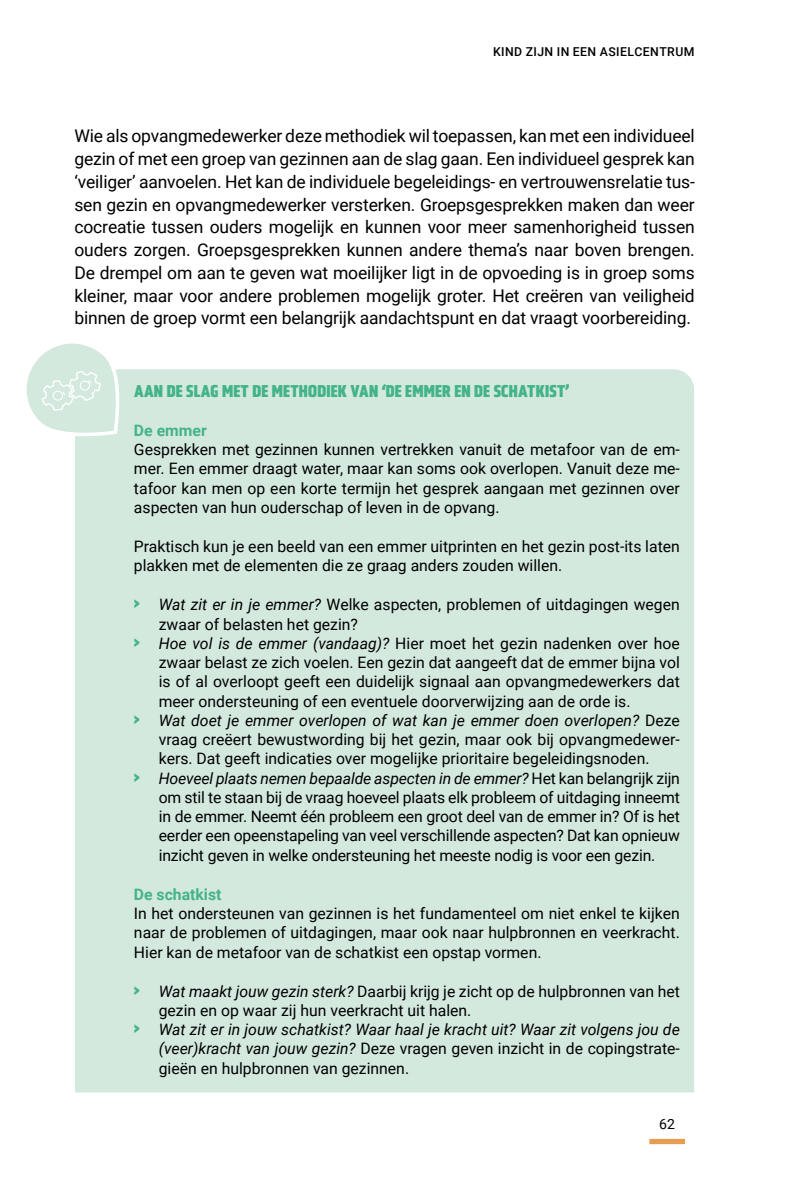
<style>
.page{position:relative;width:794px;height:1191px;background:#fff}
.page>*{position:absolute;margin:0;border:0;box-sizing:border-box;transform-origin:0 0}
.t1{font:17.5px/22.8px "Roboto";letter-spacing:-.01em;color:#000;text-align:justify}
.t2{font:700 17.5px "Obvia Condensed";letter-spacing:.015em;color:#43b38a}
.t3{font:15.75px/19.2px "Roboto";color:#000;text-align:justify}
.t4{font:italic 15.75px "Roboto";color:#000}
.t5{font:700 15.75px "Roboto";color:#43b38a}
.t6{font:14px "Roboto";color:#000}
.t7{font:500 12.25px "Roboto";letter-spacing:.035em;color:#000}
.s1{font-family:"Amboy";font-weight:900;color:#43b38a}
.s2{font-style:italic}
.s3{font-family:"Amboy";font-weight:900;font-style:normal;color:#43b38a}
.s4{font-style:normal}
</style>
<div class="page">
<div style="left:649px;top:1138px;width:36px;height:6px;background:#e69d52"></div>
<div style="left:75px;top:369px;width:619px;height:724px;background:#d4e9de"></div>
<svg style="left:26px;top:343px;width:98px;height:98px"></svg>
<p class="t7" style="left:493px;top:43px;width:203px">KIND ZIJN IN EEN ASIELCENTRUM</p>
<p class="t1" style="left:74px;top:124px;width:622px">Wie als opvangmedewerker deze methodiek wil toepassen, kan met een individueel gezin of met een groep van gezinnen aan de slag gaan. Een individueel gesprek kan ‘veiliger’ aanvoelen. Het kan de individuele begeleidings- en vertrouwensrelatie tus&shy;sen gezin en opvangmedewerker versterken. Groepsgesprekken maken dan weer cocreatie tussen ouders mogelijk en kunnen voor meer samenhorigheid tussen ouders zorgen. Groepsgesprekken kunnen andere thema’s naar boven brengen.<br>De drempel om aan te geven wat moeilijker ligt in de opvoeding is in groep soms kleiner, maar voor andere problemen mogelijk groter. Het creëren van veiligheid binnen de groep vormt een belangrijk aandachtspunt en dat vraagt voorbereiding.</p>
<p class="t2" style="left:134px;top:380px;width:437px">AAN DE SLAG MET DE METHODIEK VAN ‘DE EMMER EN DE SCHATKIST’</p>
<p class="t5" style="left:134px;top:419px;width:74px">De emmer</p>
<p class="t3" style="left:134px;top:439px;width:547px">Gesprekken met gezinnen kunnen vertrekken vanuit de metafoor van de em&shy;mer. Een emmer draagt water, maar kan soms ook overlopen. Vanuit deze me&shy;tafoor kan men op een korte termijn het gesprek aangaan met gezinnen over aspecten van hun ouderschap of leven in de opvang.</p>
<p class="t3" style="left:134px;top:536px;width:547px">Praktisch kun je een beeld van een emmer uitprinten en het gezin post-its laten plakken met de elementen die ze graag anders zouden willen.</p>
<p class="t3" style="left:134px;top:594px;width:547px"><span class="s1">›</span> <span class="s2">Wat zit er in je emmer?</span> Welke aspecten, problemen of uitdagingen wegen</p>
<p class="t3" style="left:159px;top:614px;width:201px">zwaar of belasten het gezin?</p>
<p class="t3" style="left:134px;top:633px;width:547px"><span class="s1">›</span> <span class="s2">Hoe vol is de emmer (vandaag)?</span> Hier moet het gezin nadenken over hoe</p>
<p class="t3" style="left:159px;top:652px;width:522px">zwaar belast ze zich voelen. Een gezin dat aangeeft dat de emmer bijna vol</p>
<p class="t3" style="left:159px;top:671px;width:522px">is of al overloopt geeft een duidelijk signaal aan opvangmedewerkers dat</p>
<p class="t3" style="left:159px;top:691px;width:473px">meer ondersteuning of een eventuele doorverwijzing aan de orde is.</p>
<p class="t4" style="left:134px;top:709px;width:547px"><span class="s3">›</span> Wat doet je emmer overlopen of wat kan je emmer doen overlopen? <span class="s4">Deze</span></p>
<p class="t3" style="left:159px;top:729px;width:522px">vraag creëert bewustwording bij het gezin, maar ook bij opvangmedewer-</p>
<p class="t3" style="left:159px;top:748px;width:492px">kers. Dat geeft indicaties over mogelijke prioritaire begeleidingsnoden.</p>
<p class="t4" style="left:134px;top:767px;width:547px"><span class="s3">›</span> Hoeveel plaats nemen bepaalde aspecten in de emmer? <span class="s4">Het kan belangrijk zijn</span></p>
<p class="t3" style="left:159px;top:787px;width:522px">om stil te staan bij de vraag hoeveel plaats elk probleem of uitdaging inneemt</p>
<p class="t3" style="left:159px;top:806px;width:522px">in de emmer. Neemt één probleem een groot deel van de emmer in? Of is het</p>
<p class="t3" style="left:159px;top:825px;width:522px">eerder een opeenstapeling van veel verschillende aspecten? Dat kan opnieuw</p>
<p class="t3" style="left:159px;top:845px;width:498px">inzicht geven in welke ondersteuning het meeste nodig is voor een gezin.</p>
<p class="t5" style="left:134px;top:883px;width:89px">De schatkist</p>
<p class="t3" style="left:134px;top:903px;width:547px">In het ondersteunen van gezinnen is het fundamenteel om niet enkel te kijken naar de problemen of uitdagingen, maar ook naar hulpbronnen en veerkracht.<br>Hier kan de metafoor van de schatkist een opstap vormen.</p>
<p class="t3" style="left:134px;top:981px;width:547px"><span class="s1">›</span> <span class="s2">Wat maakt jouw gezin sterk?</span> Daarbij krijg je zicht op de hulpbronnen van het</p>
<p class="t3" style="left:159px;top:1000px;width:314px">gezin en op waar zij hun veerkracht uit halen.</p>
<p class="t4" style="left:134px;top:1018px;width:547px"><span class="s3">›</span> Wat zit er in jouw schatkist? Waar haal je kracht uit? Waar zit volgens jou de</p>
<p class="t3" style="left:159px;top:1038px;width:522px"><span class="s2">(veer)kracht van jouw gezin?</span> Deze vragen geven inzicht in de copingstrate-</p>
<p class="t3" style="left:159px;top:1058px;width:252px">gieën en hulpbronnen van gezinnen.</p>
<p class="t6" style="left:659px;top:1114px;width:17px">62</p>
</div>
